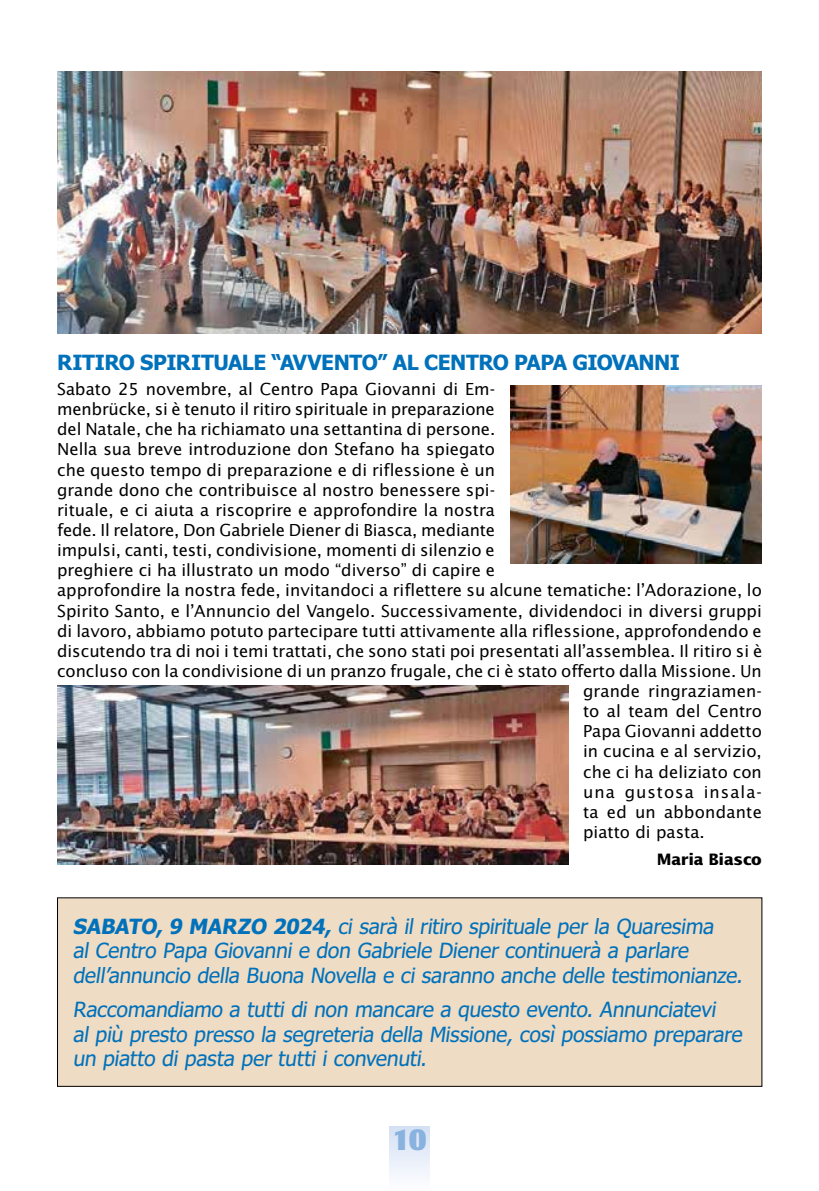
<style>
.page{position:relative;width:819px;height:1191px;background:#fff}
.page>*{position:absolute;margin:0;border:0;box-sizing:border-box;transform-origin:0 0}
.t1{font:900 30.62px "Castle TOT";color:#89b2df}
.t2{font:21px/24.5px "Tahoma";color:#0071bb}
.t3{font:700 21px "Tahoma";letter-spacing:-.025em;color:#0071bb}
.t4{font:16.62px "Lucida Sans";color:#000}
.t5{font:16.62px "Lucida Sans";letter-spacing:.06em;color:#000}
.t6{font:700 15.75px "Lucida Sans";letter-spacing:-.02em;color:#000}
.s1{font-weight:700}
</style>
<div class="page">
<div style="left:389px;top:1126px;width:40px;height:65px;background:linear-gradient(to bottom,#d4e0f4,#fefeff)"></div>
<div style="left:57px;top:897px;width:704px;height:189px;background:#efdcc5"></div>
<img style="left:57px;top:72px;width:704px;height:262px">
<img style="left:57px;top:686px;width:511px;height:178px">
<img style="left:510px;top:385px;width:251px;height:179px">
<p class="t3" style="left:57px;top:347px;width:624px">RITIRO SPIRITUALE “AVVENTO” AL CENTRO PAPA GIOVANNI</p>
<p class="t4" style="left:57px;top:379px;width:439px">Sabato 25 novembre, al Centro Papa Giovanni di Em-</p>
<p class="t4" style="left:57px;top:399px;width:439px">menbrücke, si è tenuto il ritiro spirituale in preparazione</p>
<p class="t4" style="left:57px;top:420px;width:440px">del Natale, che ha richiamato una settantina di persone.</p>
<p class="t4" style="left:57px;top:440px;width:439px">Nella sua breve introduzione don Stefano ha spiegato</p>
<p class="t4" style="left:57px;top:460px;width:439px">che questo tempo di preparazione e di riflessione è un</p>
<p class="t4" style="left:57px;top:480px;width:439px">grande dono che contribuisce al nostro benessere spi-</p>
<p class="t4" style="left:57px;top:500px;width:439px">rituale, e ci aiuta a riscoprire e approfondire la nostra</p>
<p class="t4" style="left:57px;top:520px;width:439px">fede. Il relatore, Don Gabriele Diener di Biasca, mediante</p>
<p class="t4" style="left:57px;top:540px;width:439px">impulsi, canti, testi, condivisione, momenti di silenzio e</p>
<p class="t4" style="left:57px;top:560px;width:439px">preghiere ci ha illustrato un modo “diverso” di capire e</p>
<p class="t4" style="left:57px;top:581px;width:706px">approfondire la nostra fede, invitandoci a riflettere su alcune tematiche: l’Adorazione, lo</p>
<p class="t4" style="left:57px;top:601px;width:706px">Spirito Santo, e l’Annuncio del Vangelo. Successivamente, dividendoci in diversi gruppi</p>
<p class="t4" style="left:57px;top:621px;width:706px">di lavoro, abbiamo potuto partecipare tutti attivamente alla riflessione, approfondendo e</p>
<p class="t4" style="left:57px;top:641px;width:706px">discutendo tra di noi i temi trattati, che sono stati poi presentati all’assemblea. Il ritiro si è</p>
<p class="t4" style="left:57px;top:661px;width:706px">concluso con la condivisione di un pranzo frugale, che ci è stato offerto dalla Missione. Un</p>
<p class="t4" style="left:583px;top:681px;width:180px">grande ringraziamen-</p>
<p class="t4" style="left:583px;top:701px;width:180px">to al team del Centro</p>
<p class="t4" style="left:583px;top:722px;width:180px">Papa Giovanni addetto</p>
<p class="t4" style="left:583px;top:742px;width:180px">in cucina e al servizio,</p>
<p class="t4" style="left:583px;top:762px;width:180px">che ci ha deliziato con</p>
<p class="t5" style="left:583px;top:782px;width:180px">una gustosa insala-</p>
<p class="t4" style="left:583px;top:802px;width:180px">ta ed un abbondante</p>
<p class="t4" style="left:583px;top:822px;width:123px">piatto di pasta.</p>
<p class="t6" style="left:656px;top:850px;width:106px">Maria Biasco</p>
<p class="t2" style="left:73px;top:913px;width:674px"><span class="s1">SABATO, 9 MARZO 2024,</span> ci sarà il ritiro spirituale per la Quaresima<br>al Centro Papa Giovanni e don Gabriele Diener continuerà a parlare dell’annuncio della Buona Novella e ci saranno anche delle testimonianze.</p>
<p class="t2" style="left:73px;top:996px;width:674px">Raccomandiamo a tutti di non mancare a questo evento. Annunciatevi<br>al più presto presso la segreteria della Missione, così possiamo preparare un piatto di pasta per tutti i convenuti.</p>
<h1 class="t1" style="left:392px;top:1121px;width:36px">10</h1>
</div>
